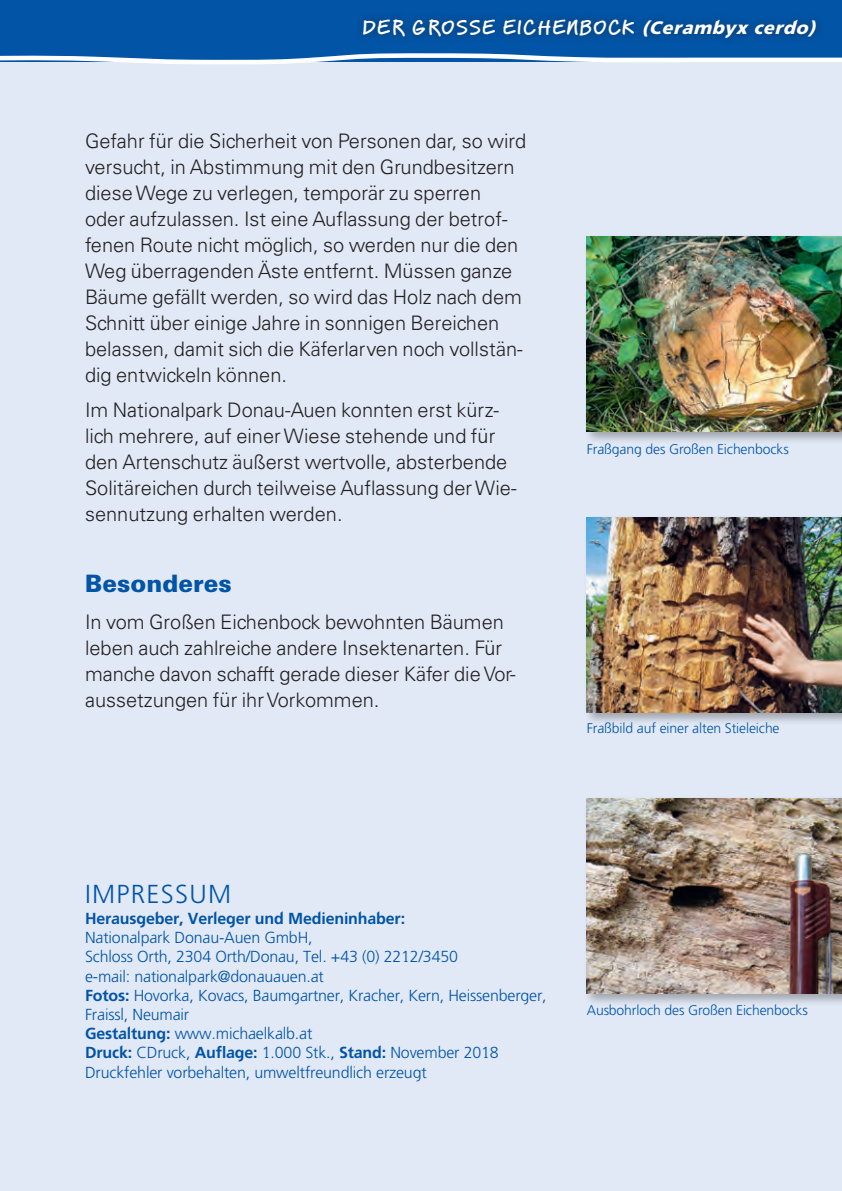
<style>
.page{position:relative;width:842px;height:1191px;background:#e1e9f6}
.page>*{position:absolute;margin:0;border:0;box-sizing:border-box;transform-origin:0 0}
.t1{font:300 26px "Freeway";letter-spacing:.05em;color:#0154a6}
.t2{font:900 24px "Univers CE";color:#0154a6}
.t3{font:300 20px/26px "Univers CE";color:#231f20}
.t4{font:700 20px "PF Reminder Pro";letter-spacing:.03em;color:#fff}
.t5{font:300 16px/19.2px "Freeway";letter-spacing:-.01em;color:#0154a6}
.t6{font:16px "Freeway Demi";letter-spacing:-.01em;color:#0154a6}
.t7{font:300 14px "Freeway";letter-spacing:-.01em;color:#0154a6}
.s1{font-family:"Freeway";font-weight:900;font-style:italic;font-size:18px}
.s2{font-family:"Freeway Demi";font-weight:400}
</style>
<div class="page">
<div style="left:584px;top:514px;width:258px;height:211px;background:#231f20;opacity:.35"></div>
<img style="left:587px;top:517px;width:255px;height:195px">
<div style="left:584px;top:233px;width:258px;height:212px;background:#231f20;opacity:.35"></div>
<img style="left:587px;top:236px;width:255px;height:195px">
<div style="left:0;top:0;width:842px;height:61px;background:#0154a6"></div>
<svg style="left:0;top:53px;width:842px;height:12px"></svg>
<div style="left:355px;top:12px;width:469px;height:34px;background:#231f20;opacity:.55"></div>
<div style="left:584px;top:795px;width:258px;height:211px;background:#231f20;opacity:.35"></div>
<img style="left:587px;top:798px;width:255px;height:195px">
<p class="t4" style="left:362px;top:15px;width:460px">DER GROSSE EICHENBOCK <span class="s1">(Cerambyx cerdo)</span></p>
<p class="t3" style="left:85px;top:129px;width:443px">Gefahr für die Sicherheit von Personen dar, so wird versucht, in Abstimmung mit den Grundbesitzern diese Wege zu verlegen, temporär zu sperren<br>oder aufzulassen. Ist eine Auflassung der betrof&shy;fenen Route nicht möglich, so werden nur die den Weg überragenden Äste entfernt. Müssen ganze Bäume gefällt werden, so wird das Holz nach dem Schnitt über einige Jahre in sonnigen Bereichen belassen, damit sich die Käferlarven noch vollstän&shy;dig entwickeln können.</p>
<p class="t3" style="left:85px;top:397px;width:433px">Im Nationalpark Donau-Auen konnten erst kürz&shy;lich mehrere, auf einer Wiese stehende und für den Artenschutz äußerst wertvolle, absterbende Solitäreichen durch teilweise Auflassung der Wie&shy;sennutzung erhalten werden.</p>
<p class="t2" style="left:85px;top:569px;width:148px">Besonderes</p>
<p class="t3" style="left:85px;top:609px;width:432px">In vom Großen Eichenbock bewohnten Bäumen leben auch zahlreiche andere Insektenarten. Für manche davon schafft gerade dieser Käfer die Vor&shy;aussetzungen für ihr Vorkommen.</p>
<p class="t7" style="left:587px;top:441px;width:203px">Fraßgang des Großen Eichenbocks</p>
<p class="t7" style="left:587px;top:720px;width:194px">Fraßbild auf einer alten Stieleiche</p>
<h1 class="t1" style="left:85px;top:879px;width:148px">IMPRESSUM</h1>
<p class="t6" style="left:85px;top:909px;width:322px">Herausgeber, Verleger und Medieninhaber:</p>
<p class="t5" style="left:85px;top:928px;width:463px">Nationalpark Donau-Auen GmbH,<br>Schloss Orth, 2304 Orth/Donau, Tel. +43 (0) 2212/3450<br>e-mail: nationalpark@donauauen.at<br><span class="s2">Fotos:</span> Hovorka, Kovacs, Baumgartner, Kracher, Kern, Heissenberger, Fraissl, Neumair<br><span class="s2">Gestaltung:</span> www.michaelkalb.at<br><span class="s2">Druck:</span> CDruck, <span class="s2">Auflage:</span> 1.000 Stk., <span class="s2">Stand:</span> November 2018<br>Druckfehler vorbehalten, umweltfreundlich erzeugt</p>
<p class="t7" style="left:587px;top:1002px;width:223px">Ausbohrloch des Großen Eichenbocks</p>
</div>
